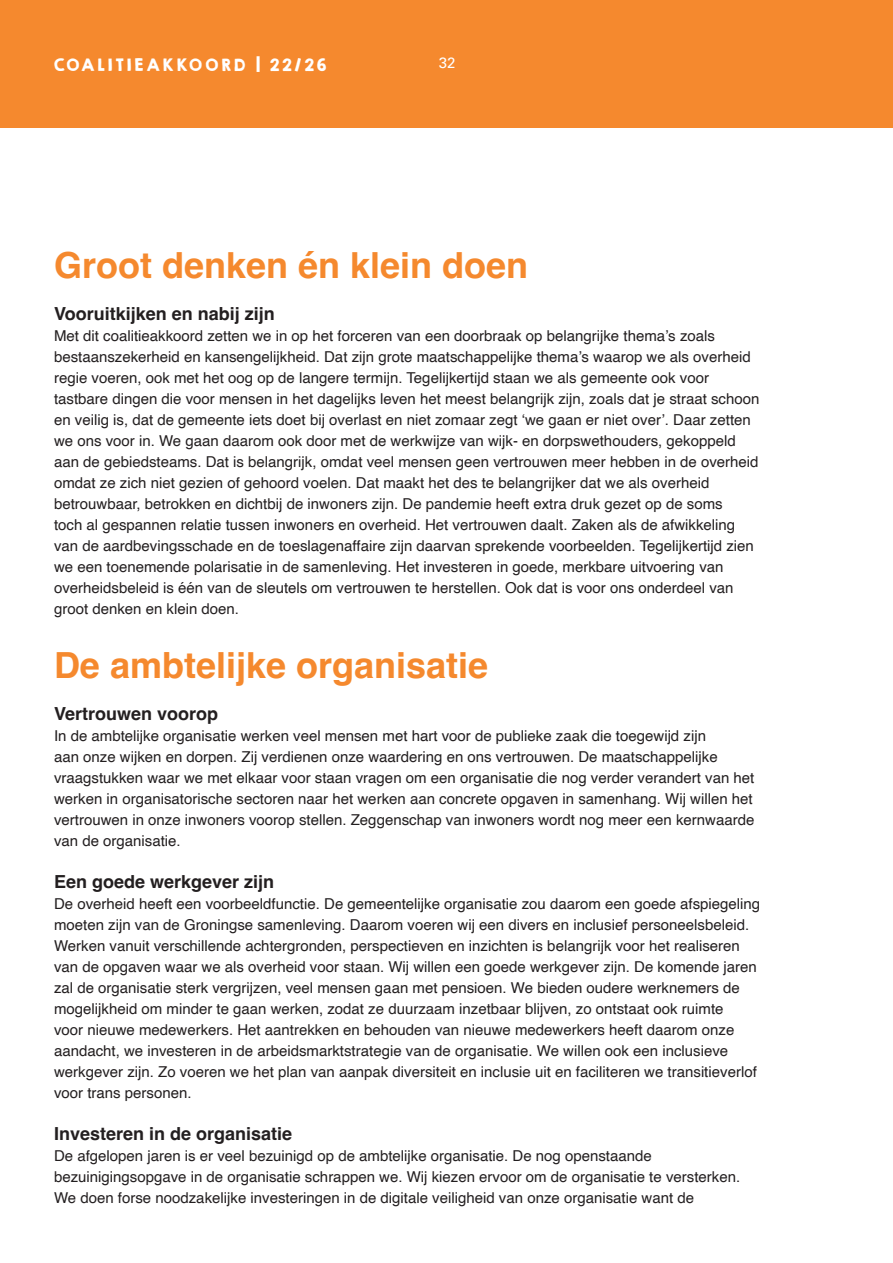
<style>
.page{position:relative;width:893px;height:1263px;background:#fff}
.page>*{position:absolute;margin:0;border:0;box-sizing:border-box;transform-origin:0 0}
.t1{font:700 36px "Helvetica";color:#f5892e}
.t2{font:700 18px "Helvetica";color:#231f20}
.t3{font:15.15px "KG Second Chances Solid";letter-spacing:.21em;color:#fff}
.t4{font:15px/21px "Helvetica";color:#231f20}
.t5{font:15px "Univers";color:#fff}
</style>
<div class="page">
<div style="left:856px;top:0;width:37px;height:128px;background:#f5892e"></div>
<div style="left:0;top:0;width:856px;height:128px;background:#f5892e"></div>
<hr style="left:257px;top:56px;width:3px;height:16px;background:#fff">
<p class="t3" style="left:54px;top:55px;width:193px">COALITIEAKKOORD</p>
<p class="t3" style="left:270px;top:55px;width:58px">22/26</p>
<p class="t5" style="left:439px;top:53px;width:18px">32</p>
<h1 class="t1" style="left:54px;top:243px;width:476px">Groot denken én klein doen</h1>
<p class="t2" style="left:54px;top:303px;width:222px">Vooruitkijken en nabij zijn</p>
<p class="t4" style="left:54px;top:326px;width:707px">Met dit coalitieakkoord zetten we in op het forceren van een doorbraak op belangrijke thema’s zoals bestaanszekerheid en kansengelijkheid. Dat zijn grote maatschappelijke thema’s waarop we als overheid regie voeren, ook met het oog op de langere termijn. Tegelijkertijd staan we als gemeente ook voor tastbare dingen die voor mensen in het dagelijks leven het meest belangrijk zijn, zoals dat je straat schoon en veilig is, dat de gemeente iets doet bij overlast en niet zomaar zegt ‘we gaan er niet over’. Daar zetten we ons voor in. We gaan daarom ook door met de werkwijze van wijk- en dorpswethouders, gekoppeld aan de gebiedsteams. Dat is belangrijk, omdat veel mensen geen vertrouwen meer hebben in de overheid omdat ze zich niet gezien of gehoord voelen. Dat maakt het des te belangrijker dat we als overheid betrouwbaar, betrokken en dichtbij de inwoners zijn. De pandemie heeft extra druk gezet op de soms<br>toch al gespannen relatie tussen inwoners en overheid. Het vertrouwen daalt. Zaken als de afwikkeling van de aardbevingsschade en de toeslagenaffaire zijn daarvan sprekende voorbeelden. Tegelijkertijd zien we een toenemende polarisatie in de samenleving. Het investeren in goede, merkbare uitvoering van overheidsbeleid is één van de sleutels om vertrouwen te herstellen. Ook dat is voor ons onderdeel van groot denken en klein doen.</p>
<h1 class="t1" style="left:54px;top:643px;width:436px">De ambtelijke organisatie</h1>
<p class="t2" style="left:54px;top:703px;width:166px">Vertrouwen voorop</p>
<p class="t4" style="left:54px;top:726px;width:702px">In de ambtelijke organisatie werken veel mensen met hart voor de publieke zaak die toegewijd zijn<br>aan onze wijken en dorpen. Zij verdienen onze waardering en ons vertrouwen. De maatschappelijke vraagstukken waar we met elkaar voor staan vragen om een organisatie die nog verder verandert van het werken in organisatorische sectoren naar het werken aan concrete opgaven in samenhang. Wij willen het vertrouwen in onze inwoners voorop stellen. Zeggenschap van inwoners wordt nog meer een kernwaarde van de organisatie.</p>
<p class="t2" style="left:54px;top:871px;width:222px">Een goede werkgever zijn</p>
<p class="t4" style="left:54px;top:894px;width:708px">De overheid heeft een voorbeeldfunctie. De gemeentelijke organisatie zou daarom een goede afspiegeling moeten zijn van de Groningse samenleving. Daarom voeren wij een divers en inclusief personeelsbeleid.<br>Werken vanuit verschillende achtergronden, perspectieven en inzichten is belangrijk voor het realiseren van de opgaven waar we als overheid voor staan. Wij willen een goede werkgever zijn. De komende jaren zal de organisatie sterk vergrijzen, veel mensen gaan met pensioen. We bieden oudere werknemers de mogelijkheid om minder te gaan werken, zodat ze duurzaam inzetbaar blijven, zo ontstaat ook ruimte<br>voor nieuwe medewerkers. Het aantrekken en behouden van nieuwe medewerkers heeft daarom onze aandacht, we investeren in de arbeidsmarktstrategie van de organisatie. We willen ook een inclusieve werkgever zijn. Zo voeren we het plan van aanpak diversiteit en inclusie uit en faciliteren we transitieverlof voor trans personen.</p>
<p class="t2" style="left:54px;top:1123px;width:240px">Investeren in de organisatie</p>
<p class="t4" style="left:54px;top:1146px;width:688px">De afgelopen jaren is er veel bezuinigd op de ambtelijke organisatie. De nog openstaande bezuinigingsopgave in de organisatie schrappen we. Wij kiezen ervoor om de organisatie te versterken.<br>We doen forse noodzakelijke investeringen in de digitale veiligheid van onze organisatie want de</p>
</div>
